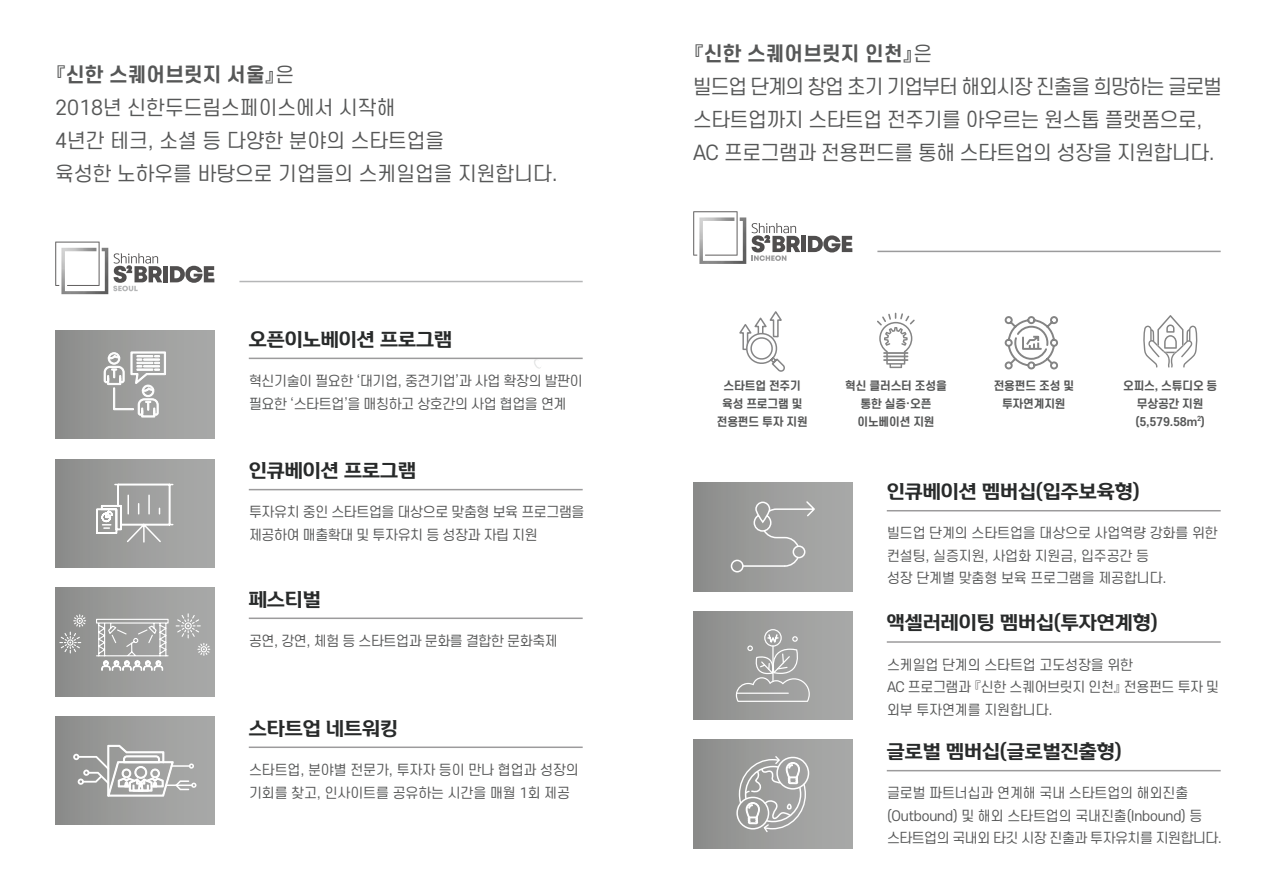
<style>
.page{position:relative;width:1276px;height:893px;background:#fff}
.page>*{position:absolute;margin:0;border:0;box-sizing:border-box;transform-origin:0 0}
.t1{font:19.5px/33px "S Core Dream 4";letter-spacing:-.02em;color:#565757}
.t2{font:19.5px/33px "S Core Dream 4";color:#565757}
.t3{font:700 19.5px "S Core Dream 6";color:#565757}
.t4{font:700 18px "One Shinhan";color:#282a2a}
.t5{font:13.5px/22.5px "S Core Dream 4";letter-spacing:-.01em;color:#565757}
.t6{font:13.5px/22.5px "S Core Dream 4";letter-spacing:-.03em;color:#565757}
.t7{font:700 11.25px/18px "S Core Dream 6";letter-spacing:-.02em;color:#565757;text-align:center}
.t8{font:700 6.6px "S Core Dream 6";color:#565757}
.s1{font-family:"S Core Dream 4";font-weight:400}
</style>
<div class="page">
<svg style="left:534px;top:359px;width:7px;height:10px"></svg>
<hr style="left:239px;top:281px;width:344px;height:1px;background:#b5b6b7">
<img style="left:61px;top:248px;width:47px;height:46px">
<svg style="left:55px;top:242px;width:45px;height:44px"></svg>
<div style="left:163px;top:266px;width:5px;height:16px;background:#504e4e"></div>
<svg style="left:170px;top:266px;width:44px;height:17px"></svg>
<svg style="left:113px;top:253px;width:49px;height:38px"></svg>
<hr style="left:249px;top:358px;width:334px;height:1px;background:#9c9b9c">
<hr style="left:249px;top:489px;width:334px;height:1px;background:#9c9b9c">
<hr style="left:249px;top:617px;width:334px;height:2px;background:#9c9b9c">
<hr style="left:249px;top:746px;width:334px;height:2px;background:#9c9b9c">
<div style="left:55px;top:330px;width:159px;height:109px;background:linear-gradient(to right,#8c8d8c,#aaabaa)"></div>
<svg style="left:103px;top:351px;width:63px;height:67px"></svg>
<div style="left:55px;top:459px;width:159px;height:108px;background:linear-gradient(to right,#8c8d8c,#aaabaa)"></div>
<svg style="left:95px;top:483px;width:79px;height:61px"></svg>
<div style="left:55px;top:588px;width:159px;height:108px;background:linear-gradient(to right,#8c8d8c,#aaabaa)"></div>
<svg style="left:95px;top:618px;width:74px;height:53px"></svg>
<svg style="left:59px;top:614px;width:28px;height:40px"></svg>
<svg style="left:175px;top:613px;width:36px;height:43px"></svg>
<div style="left:55px;top:716px;width:159px;height:109px;background:linear-gradient(to right,#8c8d8c,#aaabaa)"></div>
<svg style="left:73px;top:745px;width:123px;height:55px"></svg>
<hr style="left:877px;top:251px;width:343px;height:1px;background:#9b9b9c">
<img style="left:699px;top:217px;width:47px;height:47px">
<svg style="left:693px;top:211px;width:44px;height:45px"></svg>
<div style="left:801px;top:236px;width:5px;height:16px;background:#504e4e"></div>
<svg style="left:808px;top:235px;width:44px;height:17px"></svg>
<svg style="left:751px;top:223px;width:49px;height:38px"></svg>
<svg style="left:739px;top:311px;width:46px;height:61px"></svg>
<svg style="left:1004px;top:316px;width:54px;height:54px"></svg>
<svg style="left:1143px;top:315px;width:55px;height:53px"></svg>
<svg style="left:877px;top:313px;width:37px;height:55px"></svg>
<hr style="left:887px;top:510px;width:333px;height:1px;background:#9c9b9c">
<hr style="left:887px;top:641px;width:333px;height:2px;background:#9c9b9c">
<hr style="left:887px;top:770px;width:333px;height:1px;background:#9c9b9c">
<div style="left:693px;top:483px;width:159px;height:108px;background:linear-gradient(to right,#8c8d8c,#aaabaa)"></div>
<svg style="left:730px;top:500px;width:86px;height:73px"></svg>
<div style="left:693px;top:611px;width:159px;height:109px;background:linear-gradient(to right,#8c8d8c,#aaabaa)"></div>
<svg style="left:736px;top:629px;width:74px;height:73px"></svg>
<div style="left:693px;top:740px;width:159px;height:108px;background:linear-gradient(to right,#8c8d8c,#aaabaa)"></div>
<svg style="left:735px;top:756px;width:75px;height:93px"></svg>
<h1 class="t3" style="left:55px;top:61px;width:240px">『신한 스퀘어브릿지 서울』<span class="s1">은</span></h1>
<h1 class="t2" style="left:55px;top:91px;width:504px">2018년 신한두드림스페이스에서 시작해<br>4년간 테크, 소셜 등 다양한 분야의 스타트업을<br>육성한 노하우를 바탕으로 기업들의 스케일업을 지원합니다.</h1>
<h2 class="t4" style="left:249px;top:327px;width:205px">오픈이노베이션 프로그램</h2>
<p class="t6" style="left:249px;top:369px;width:335px">혁신기술이 필요한 ‘대기업, 중견기업’과 사업 확장의 발판이 필요한 ‘스타트업’을 매칭하고 상호간의 사업 협업을 연계</p>
<h2 class="t4" style="left:249px;top:458px;width:169px">인큐베이션 프로그램</h2>
<p class="t6" style="left:249px;top:501px;width:337px">투자유치 중인 스타트업을 대상으로 맞춤형 보육 프로그램을 제공하여 매출확대 및 투자유치 등 성장과 자립 지원</p>
<h2 class="t4" style="left:249px;top:587px;width:73px">페스티벌</h2>
<p class="t6" style="left:249px;top:629px;width:310px">공연, 강연, 체험 등 스타트업과 문화를 결합한 문화축제</p>
<h2 class="t4" style="left:249px;top:716px;width:151px">스타트업 네트워킹</h2>
<p class="t5" style="left:249px;top:758px;width:331px">스타트업, 분야별 전문가, 투자자 등이 만나 협업과 성장의 기회를 찾고, 인사이트를 공유하는 시간을 매월 1회 제공</p>
<h1 class="t3" style="left:693px;top:40px;width:240px">『신한 스퀘어브릿지 인천』<span class="s1">은</span></h1>
<h1 class="t1" style="left:693px;top:70px;width:530px">빌드업 단계의 창업 초기 기업부터 해외시장 진출을 희망하는 글로벌 스타트업까지 스타트업 전주기를 아우르는 원스톱 플랫폼으로,<br>AC 프로그램과 전용펀드를 통해 스타트업의 성장을 지원합니다.</h1>
<p class="t7" style="left:717px;top:376px;width:92px">스타트업 전주기 육성 프로그램 및 전용펀드 투자 지원</p>
<p class="t7" style="left:845px;top:376px;width:103px">혁신 클러스터 조성을 통한 실증·오픈 이노베이션 지원</p>
<p class="t7" style="left:1123px;top:376px;width:96px">오피스, 스튜디오 등 무상공간 지원 (5,579.58m )</p>
<p class="t7" style="left:993px;top:376px;width:82px">전용펀드 조성 및 투자연계지원</p>
<p class="t8" style="left:1197px;top:413px;width:6px">2</p>
<h2 class="t4" style="left:887px;top:479px;width:254px">인큐베이션 멤버십(입주보육형)</h2>
<p class="t5" style="left:887px;top:522px;width:332px">빌드업 단계의 스타트업을 대상으로 사업역량 강화를 위한 컨설팅, 실증지원, 사업화 지원금, 입주공간 등<br>성장 단계별 맞춤형 보육 프로그램을 제공합니다.</p>
<h2 class="t4" style="left:887px;top:611px;width:272px">액셀러레이팅 멤버십(투자연계형)</h2>
<p class="t5" style="left:887px;top:653px;width:334px">스케일업 단계의 스타트업 고도성장을 위한<br>AC 프로그램과 『신한 스퀘어브릿지 인천』 전용펀드 투자 및 외부 투자연계를 지원합니다.</p>
<h2 class="t4" style="left:887px;top:739px;width:236px">글로벌 멤버십(글로벌진출형)</h2>
<p class="t5" style="left:887px;top:782px;width:336px">글로벌 파트너십과 연계해 국내 스타트업의 해외진출 (Outbound) 및 해외 스타트업의 국내진출(Inbound) 등 스타트업의 국내외 타깃 시장 진출과 투자유치를 지원합니다.</p>
</div>
